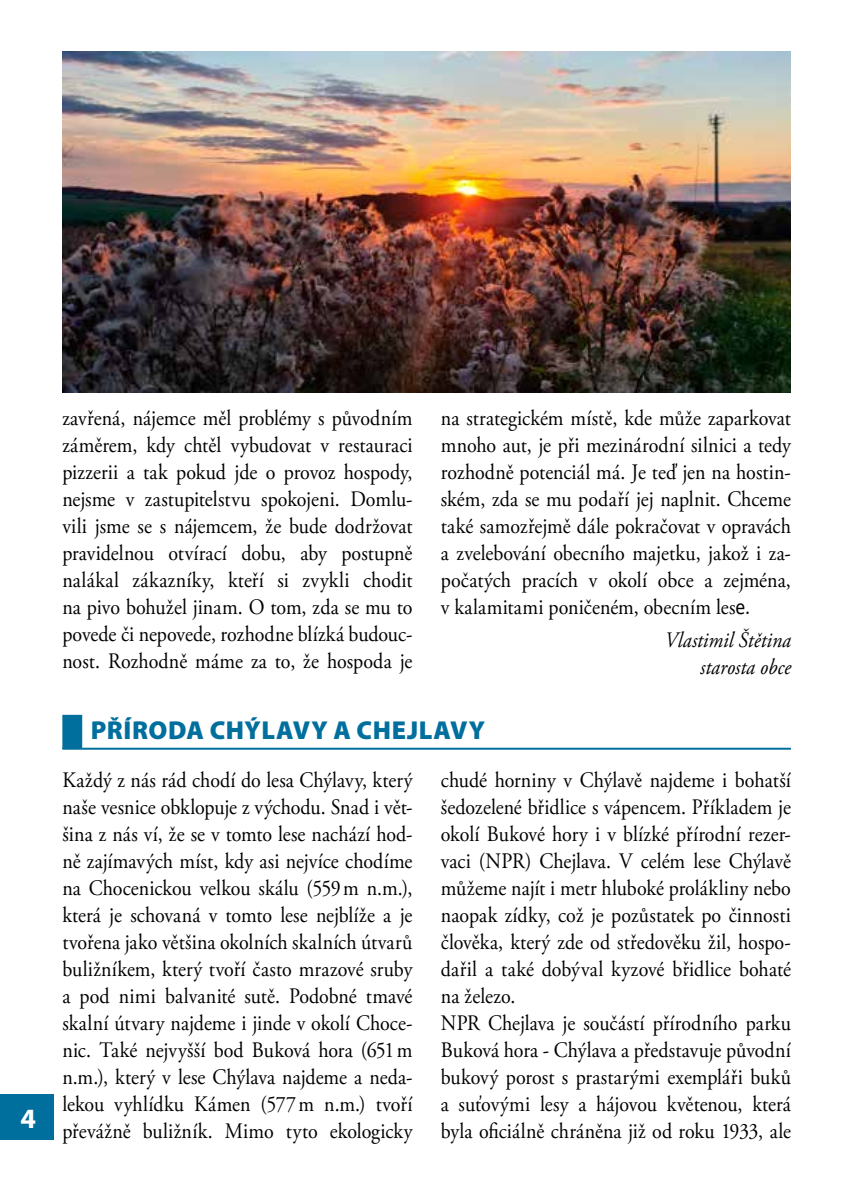
<style>
.page{position:relative;width:842px;height:1191px;background:#fff}
.page>*{position:absolute;margin:0;border:0;box-sizing:border-box;transform-origin:0 0}
.t1{font:700 28px "Myriad Pro";color:#fff}
.t2{font:900 26px "Myriad Pro";letter-spacing:.025em;color:#006f9e}
.t3{font:22px/27px "Adobe Garamond Pro";letter-spacing:.005em;color:#000;text-align:justify;scale:.9 1}
.t4{font:italic 22px/27px "Adobe Garamond Pro";color:#000;text-align:right;scale:.9 1}
.s1{font-family:"Calibri"}
</style>
<div class="page">
<div style="left:0;top:1094px;width:54px;height:46px;background:#006f9e"></div>
<div style="left:62px;top:715px;width:20px;height:34px;background:#006f9e"></div>
<hr style="left:62px;top:747px;width:729px;height:2px;background:#006f9e">
<img style="left:62px;top:51px;width:729px;height:341px">
<p class="t1" style="left:21px;top:1100px;width:17px">4</p>
<p class="t3" style="left:62px;top:405px;width:391px">zavřená, nájemce měl problémy s původním záměrem, kdy chtěl vybudovat v restauraci pizzerii a tak pokud jde o provoz hospody, nejsme v zastupitelstvu spokojeni. Domlu&shy;vili jsme se s nájemcem, že bude dodržovat pravidelnou otvírací dobu, aby postupně nalákal zákazníky, kteří si zvykli chodit na pivo bohužel jinam. O tom, zda se mu to povede či nepovede, rozhodne blízká budouc&shy;nost. Rozhodně máme za to, že hospoda je</p>
<p class="t3" style="left:441px;top:405px;width:390px">na strategickém místě, kde může zaparkovat mnoho aut, je při mezinárodní silnici a tedy rozhodně potenciál má. Je teď jen na hostin&shy;ském, zda se mu podaří jej naplnit. Chceme také samozřejmě dále pokračovat v opravách a zvelebování obecního majetku, jakož i za&shy;počatých pracích v okolí obce a zejména, v kalamitami poničeném, obecním les<span class="s1">e.</span></p>
<p class="t4" style="left:665px;top:626px;width:142px">Vlastimil Štětina starosta obce</p>
<p class="t2" style="left:91px;top:712px;width:396px">PŘÍRODA CHÝLAVY A CHEJLAVY</p>
<p class="t3" style="left:62px;top:767px;width:391px">Každý z nás rád chodí do lesa Chýlavy, který naše vesnice obklopuje z východu. Snad i vět&shy;šina z nás ví, že se v tomto lese nachází hod&shy;ně zajímavých míst, kdy asi nejvíce chodíme na Chocenickou velkou skálu (559m n.m.), která je schovaná v tomto lese nejblíže a je tvořena jako většina okolních skalních útvarů buližníkem, který tvoří často mrazové sruby a pod nimi balvanité sutě. Podobné tmavé skalní útvary najdeme i jinde v okolí Choce&shy;nic. Také nejvyšší bod Buková hora (651m n.m.), který v lese Chýlava najdeme a neda&shy;lekou vyhlídku Kámen (577m n.m.) tvoří převážně buližník. Mimo tyto ekologicky</p>
<p class="t3" style="left:441px;top:767px;width:391px;text-align:left">chudé horniny v Chýlavě najdeme i bohatší šedozelené břidlice s vápencem. Příkladem je okolí Bukové hory i v blízké přírodní rezer&shy;vaci (NPR) Chejlava. V celém lese Chýlavě můžeme najít i metr hluboké prolákliny nebo naopak zídky, což je pozůstatek po činnosti člověka, který zde od středověku žil, hospo&shy;dařil a také dobýval kyzové břidlice bohaté na železo.<br>NPR Chejlava je součástí přírodního parku Buková hora - Chýlava a představuje původní bukový porost s prastarými exempláři buků a suťovými lesy a hájovou květenou, která byla oficiálně chráněna již od roku 1933, ale</p>
</div>
